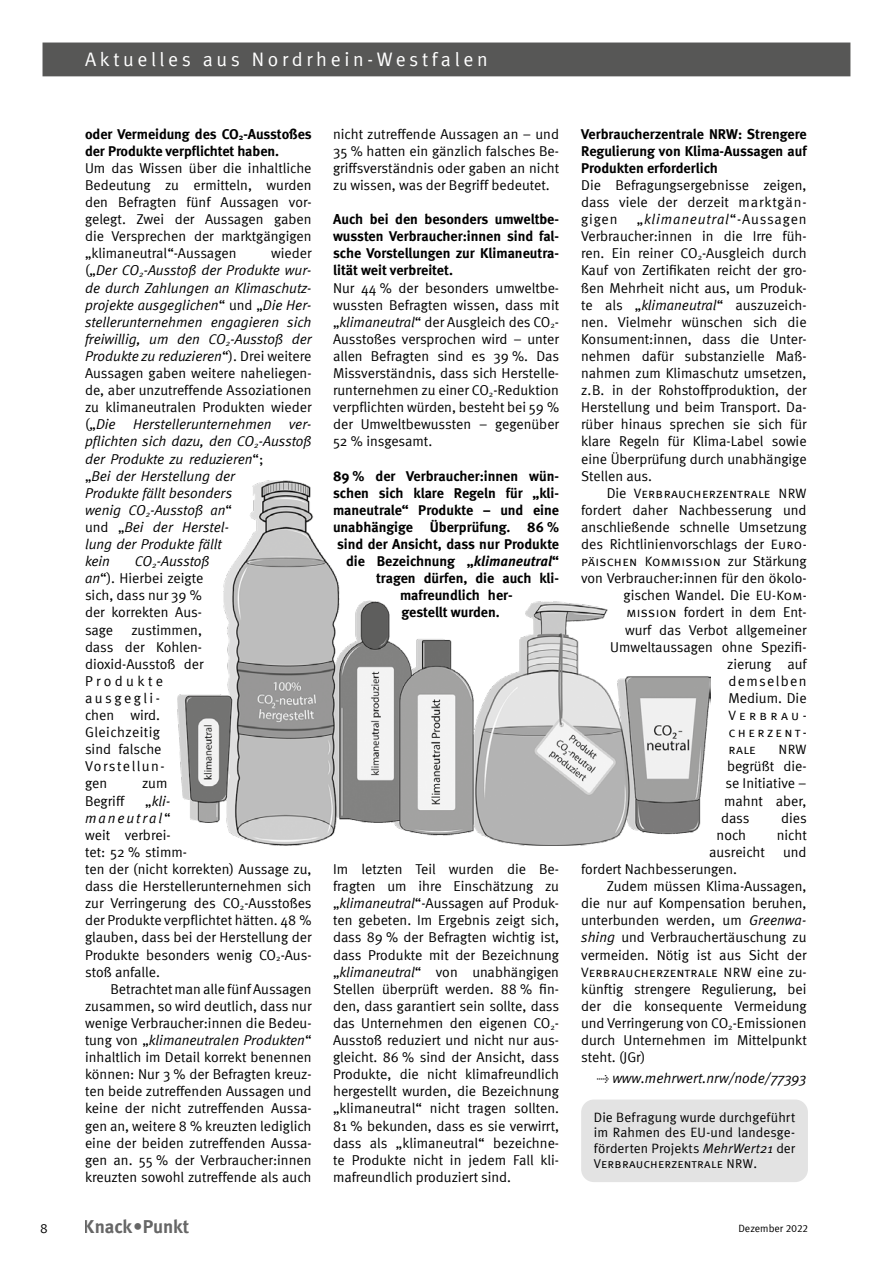
<style>
.page{position:relative;width:893px;height:1263px;background:#fff}
.page>*{position:absolute;margin:0;border:0;box-sizing:border-box;transform-origin:0 0}
.t1{font:19.5px "Meta Normal";letter-spacing:.19em;color:#fff}
.t2{font:700 18.75px "Meta";letter-spacing:-.005em;color:#000}
.t3{font:14.25px/17.1px "Meta Normal";color:#000;text-align:justify}
.t4{font:italic 14.25px/17.1px "Meta Normal";color:#000}
.t5{font:700 14.25px/17.1px "Meta";color:#000;text-align:justify}
.t6{font:13.5px/17.1px "Meta Normal Caps";letter-spacing:.025em;color:#000;text-align:justify}
.t7{font:13.5px/15.6px "Meta Normal";letter-spacing:.005em;color:#000;text-align:justify}
.t8{font:13.5px "Meta Normal Expert";color:#000}
.t9{font:12.75px "Meta Normal Caps";letter-spacing:.025em;color:#000}
.t10{font:10.5px "Meta Normal";color:#000}
.s1{font-style:normal}
.s2{font-style:italic}
.s3{font-family:"Meta Pro";font-style:italic}
.s4{font-family:"Meta Normal";font-size:14.25px}
.s5{font-family:"Meta Normal Caps";font-size:13.5px}
.s6{font-family:"Meta Normal Expert";font-style:normal}
.s7{font-family:"Meta Normal";font-size:13.5px}
.s8{font-family:"Meta Normal Expert"}
</style>
<div class="page">
<div style="left:43px;top:43px;width:807px;height:33px;background:#575756"></div>
<div style="left:581px;top:1099px;width:227px;height:83px;background:#e3e3e3;border-radius:13px"></div>
<img style="left:177px;top:481px;width:533px;height:365px">
<h1 class="t1" style="left:85px;top:48px;width:404px">Aktuelles aus Nordrhein-Westfalen</h1>
<p class="t5" style="left:85px;top:125px;width:228px">oder Vermeidung des CO<sub>2</sub>-Ausstoßes der Produkte verpflichtet haben.</p>
<p class="t3" style="left:85px;top:159px;width:228px">Um das Wissen über die inhaltliche Bedeutung zu ermitteln, wurden den Befragten fünf Aussagen vor&shy;gelegt. Zwei der Aussagen gaben die Versprechen der marktgängigen „klimaneutral“-Aussagen</p>
<p class="t4" style="left:85px;top:245px;width:228px;text-indent:186px"><span class="s1">wieder („</span>Der CO<sub>2</sub>-Ausstoß der Produkte wur&shy;de durch Zahlungen an Klimaschutz&shy;projekte ausgeglichen<span class="s1">“ und „</span>Die Her&shy;stellerunternehmen engagieren sich freiwillig, um den CO<sub>2</sub>-Ausstoß der<br>Produkte zu reduzieren<span class="s1">“). Drei weitere<br>Aussagen gaben weitere naheliegen&shy;de, aber unzutreffende Assoziationen zu klimaneutralen Produkten wieder („</span>Die Herstellerunternehmen ver&shy;pflichten sich dazu, den CO<sub>2</sub>-Ausstoß der Produkte zu reduzieren<span class="s1">“;<br>„</span>Bei der Herstellung der<br>Produkte fällt besonders<br>wenig CO<sub>2</sub>-Ausstoß an<span class="s1">“<br>und „</span>Bei der Herstel-<br>lung der Produkte fällt<br>kein</p>
<p class="t3" style="left:85px;top:552px;width:126px;text-align:left;text-indent:50px"><span class="s2">CO</span><sub>2</sub><span class="s2">-Ausstoß an</span>“). Hierbei zeigte sich, dass nur 39 % der korrekten Aus&shy;sage</p>
<p class="t3" style="left:85px;top:621px;width:120px;text-align:left;text-indent:46px">zustimmen, dass der Kohlen&shy;dioxid-Ausstoß der<br>Produkte ausgegli-<br>chen wird.<br>Gleichzeitig<br>sind falsche<br>Vorstellun-<br>gen</p>
<p class="t3" style="left:142px;top:775px;width:27px">zum</p>
<p class="t3" style="left:85px;top:792px;width:228px;text-align:left;text-indent:60px">„<span class="s2">kli-<br>maneutral</span>“<br>weit verbrei-<br>tet: 52 % stimm-<br>ten der (nicht korrekten) Aussage zu, dass die Herstellerunternehmen sich zur Verringerung des CO<sub>2</sub>-Ausstoßes der Produkte verpflichtet hätten. 48 % glauben, dass bei der Herstellung der<br>Produkte besonders wenig CO<sub>2</sub>-Aus&shy;stoß anfalle.</p>
<p class="t3" style="left:85px;top:980px;width:228px;text-indent:26px">Betrachtet man alle fünf Aussagen zusammen, so wird deutlich, dass nur wenige Verbraucher:innen die Bedeu&shy;tung von „<span class="s2">klimaneutralen Produkten</span>“ inhaltlich im Detail korrekt benennen können: Nur 3 % der Befragten kreuz&shy;ten beide zutreffenden Aussagen und keine der nicht zutreffenden Aussa&shy;gen an, weitere 8 % kreuzten lediglich eine der beiden zutreffenden Aussa&shy;gen an. 55 % der Verbraucher:innen kreuzten sowohl zutreffende als auch</p>
<p class="t3" style="left:85px;top:792px;width:41px">Begriff</p>
<p class="t3" style="left:333px;top:125px;width:228px">nicht zutreffende Aussagen an – und 35 % hatten ein gänzlich falsches Be&shy;griffsverständnis oder gaben an nicht zu wissen, was der Begriff bedeutet.</p>
<p class="t5" style="left:333px;top:210px;width:227px">Auch bei den besonders umweltbe&shy;wussten Verbraucher:innen sind fal&shy;sche Vorstellungen zur Klimaneutra&shy;lität weit verbreitet.</p>
<p class="t3" style="left:333px;top:279px;width:228px">Nur 44 % der besonders umweltbe&shy;wussten Befragten wissen, dass mit „<span class="s2">klimaneutral</span>“ der Ausgleich des CO<sub>2</sub>- Ausstoßes versprochen wird – unter allen Befragten sind es 39 %. Das Missverständnis, dass sich Herstelle&shy;runternehmen zu einer CO<sub>2</sub>-Reduktion verpflichten würden, besteht bei 59 % der Umweltbewussten – gegenüber 52 % insgesamt.</p>
<p class="t5" style="left:333px;top:467px;width:227px">89 % der Verbraucher:innen wün-</p>
<p class="t5" style="left:333px;top:484px;width:227px">schen sich klare Regeln für „kli-</p>
<p class="t5" style="left:333px;top:501px;width:227px">maneutrale“ Produkte – und eine</p>
<p class="t5" style="left:333px;top:518px;width:227px">unabhängige Überprüfung. 86 %</p>
<p class="t5" style="left:337px;top:535px;width:224px">sind der Ansicht, dass nur Produkte</p>
<p class="t5" style="left:346px;top:552px;width:215px">die Bezeichnung „<span class="s3">klimaneutral</span>“</p>
<p class="t5" style="left:376px;top:570px;width:185px">tragen dürfen, die auch kli-</p>
<p class="t5" style="left:400px;top:587px;width:114px">mafreundlich her-</p>
<p class="t5" style="left:402px;top:604px;width:100px">gestellt wurden.</p>
<p class="t3" style="left:333px;top:860px;width:228px">Im letzten Teil wurden die Be&shy;fragten um ihre Einschätzung zu „<span class="s2">klimaneutral</span>“-Aussagen auf Produk&shy;ten gebeten. Im Ergebnis zeigt sich, dass 89 % der Befragten wichtig ist, dass Produkte mit der Bezeichnung „<span class="s2">klimaneutral</span>“ von unabhängigen Stellen überprüft werden. 88 % fin&shy;den, dass garantiert sein sollte, dass das Unternehmen den eigenen CO<sub>2</sub>- Ausstoß reduziert und nicht nur aus&shy;gleicht. 86 % sind der Ansicht, dass Produkte, die nicht klimafreundlich hergestellt wurden, die Bezeichnung „klimaneutral“ nicht tragen sollten.<br>81 % bekunden, dass es sie verwirrt, dass als „klimaneutral“ bezeichne&shy;te Produkte nicht in jedem Fall kli&shy;mafreundlich produziert sind.</p>
<p class="t5" style="left:581px;top:125px;width:227px">Verbraucherzentrale NRW: Strengere Regulierung von Klima-Aussagen auf Produkten erforderlich</p>
<p class="t3" style="left:581px;top:176px;width:227px">Die Befragungsergebnisse zeigen, dass viele der derzeit marktgän&shy;gigen</p>
<p class="t3" style="left:581px;top:210px;width:227px;text-indent:56px">„<span class="s2">klimaneutral</span>“-Aussagen Verbraucher:innen in die Irre füh&shy;ren. Ein reiner CO<sub>2</sub>-Ausgleich durch Kauf von Zertifikaten reicht der gro&shy;ßen Mehrheit nicht aus, um Produk&shy;te als „<span class="s2">klimaneutral</span>“ auszuzeich&shy;nen. Vielmehr wünschen sich die Konsument:innen, dass die Unter&shy;nehmen dafür substanzielle Maß&shy;nahmen zum Klimaschutz umsetzen, z.B. in der Rohstoffproduktion, der Herstellung und beim Transport. Da&shy;rüber hinaus sprechen sie sich für klare Regeln für Klima-Label sowie eine Überprüfung durch unabhängige Stellen aus.</p>
<p class="t6" style="left:607px;top:484px;width:201px"><span class="s4">Die</span> Verbraucherzentrale NRW</p>
<p class="t3" style="left:581px;top:501px;width:227px">fordert daher Nachbesserung und anschließende schnelle Umsetzung des Richtlinienvorschlags der <span class="s5">Euro-</span></p>
<p class="t6" style="left:581px;top:553px;width:227px">päischen Kommission <span class="s4">zur Stärkung</span></p>
<p class="t3" style="left:581px;top:570px;width:227px;text-align:right">von Verbraucher:innen für den ökolo&shy;gischen Wandel. Die <span class="s5">EU-Kom&shy;mission</span> fordert in dem Ent-<br>wurf das Verbot allgemeiner<br>Umweltaussagen ohne Spezifi&shy;zierung auf<br>demselben<br>Medium. Die</p>
<p class="t6" style="left:729px;top:707px;width:80px">Verbrau&shy;cherzent&shy;rale</p>
<p class="t6" style="left:779px;top:741px;width:29px">NRW</p>
<p class="t3" style="left:727px;top:758px;width:81px">begrüßt die-</p>
<p class="t3" style="left:726px;top:775px;width:83px">se Initiative –</p>
<p class="t3" style="left:724px;top:792px;width:84px">mahnt aber,</p>
<p class="t3" style="left:721px;top:809px;width:30px">dass</p>
<p class="t3" style="left:781px;top:809px;width:27px">dies</p>
<p class="t3" style="left:717px;top:826px;width:31px">noch</p>
<p class="t3" style="left:777px;top:826px;width:32px">nicht</p>
<p class="t3" style="left:709px;top:843px;width:57px">ausreicht</p>
<p class="t3" style="left:783px;top:843px;width:25px">und</p>
<p class="t3" style="left:581px;top:860px;width:157px">fordert Nachbesserungen.</p>
<p class="t3" style="left:607px;top:877px;width:201px">Zudem müssen Klima-Aussagen,</p>
<p class="t3" style="left:581px;top:894px;width:227px">die nur auf Kompensation beruhen,</p>
<p class="t3" style="left:581px;top:912px;width:227px">unterbunden werden, um <span class="s2">Greenwa-</span></p>
<p class="t3" style="left:581px;top:929px;width:227px"><span class="s2">shing</span> und Verbrauchertäuschung zu</p>
<p class="t3" style="left:581px;top:946px;width:227px">vermeiden. Nötig ist aus Sicht der</p>
<p class="t6" style="left:581px;top:963px;width:227px">Verbraucherzentrale NRW <span class="s4">eine zu-</span></p>
<p class="t3" style="left:581px;top:980px;width:227px">künftig strengere Regulierung, bei der die konsequente Vermeidung und Verringerung von CO<sub>2</sub>-Emissionen durch Unternehmen im Mittelpunkt steht. (JGr)</p>
<p class="t4" style="left:597px;top:1070px;width:211px"><span class="s6">t</span> www.mehrwert.nrw/node/77393</p>
<p class="t7" style="left:594px;top:1109px;width:203px">Die Befragung wurde durchgeführt im Rahmen des EU-und landesge&shy;förderten Projekts <span class="s2">MehrWert21</span> der</p>
<p class="t9" style="left:594px;top:1156px;width:165px">Verbraucherzentrale NRW<span class="s7">.</span></p>
<p class="t8" style="left:40px;top:1221px;width:9px">8</p>
<h2 class="t2" style="left:84px;top:1215px;width:107px">Knack • Punkt</h2>
<p class="t10" style="left:738px;top:1223px;width:71px">Dezember <span class="s8">2022</span></p>
</div>
